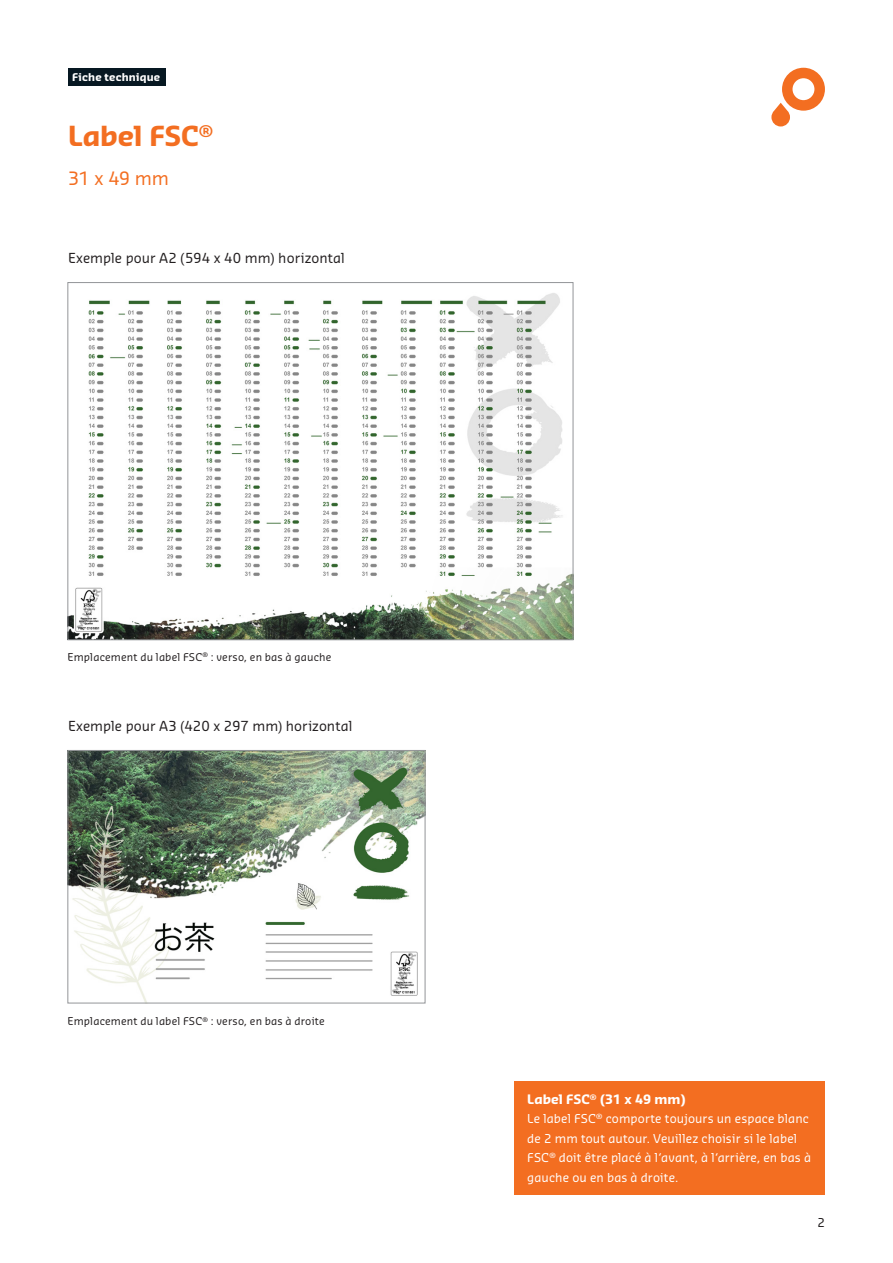
<style>
.page{position:relative;width:893px;height:1263px;background:#fff}
.page>*{position:absolute;margin:0;border:0;box-sizing:border-box;transform-origin:0 0}
.Headline{font:700 27px "Sansa Pro";letter-spacing:-.005em;color:#f36e21}
.Headline-2{font:18px "Sansa Pro";color:#f36e21}
.t1{font:13.5px "Sansa Pro";letter-spacing:.005em;color:#231f20}
.t2{font:700 12.75px "Sansa Pro";color:#fff}
.t3{font:12px/19.5px "Sansa Pro";letter-spacing:.01em;color:#fff}
.t4{font:12px "Sansa Pro";color:#231f20}
.t5{font:10.5px "Sansa Pro";letter-spacing:.015em;color:#231f20}
.Aufzählungszeichen{font:700 10.5px "Sansa Pro";letter-spacing:.02em;color:#fff}
</style>
<div class="page">
<svg style="left:771px;top:68px;width:54px;height:58px"></svg>
<img style="left:70px;top:293px;width:501px;height:345px">
<img style="left:70px;top:752px;width:353px;height:249px">
<div style="left:68px;top:750px;width:357px;height:253px;border:1px solid #939598"></div>
<div style="left:514px;top:1081px;width:311px;height:114px;background:#f36e21"></div>
<div style="left:68px;top:68px;width:98px;height:17px;background:#071822"></div>
<p class="Aufzählungszeichen" style="left:72px;top:70px;width:89px">Fiche technique</p>
<p class="Headline" style="left:68px;top:117px;width:147px">Label FSC<sup>®</sup></p>
<p class="Headline-2" style="left:68px;top:166px;width:103px">31 x 49 mm</p>
<p class="t1" style="left:68px;top:249px;width:278px">Exemple pour A2 (594 x 40 mm) horizontal</p>
<p class="t5" style="left:68px;top:650px;width:265px">Emplacement du label FSC<sup>®</sup> : verso, en bas à gauche</p>
<p class="t1" style="left:68px;top:717px;width:286px">Exemple pour A3 (420 x 297 mm) horizontal</p>
<p class="t5" style="left:68px;top:1014px;width:259px">Emplacement du label FSC<sup>®</sup> : verso, en bas à droite</p>
<p class="t2" style="left:527px;top:1090px;width:160px">Label FSC<sup>®</sup> (31 x 49 mm)</p>
<p class="t3" style="left:527px;top:1109px;width:285px">Le label FSC<sup>®</sup> comporte toujours un espace blanc de 2 mm tout autour. Veuillez choisir si le label FSC<sup>®</sup> doit être placé à l‘avant, à l‘arrière, en bas à gauche ou en bas à droite.</p>
<p class="t4" style="left:817px;top:1214px;width:9px">2</p>
</div>
